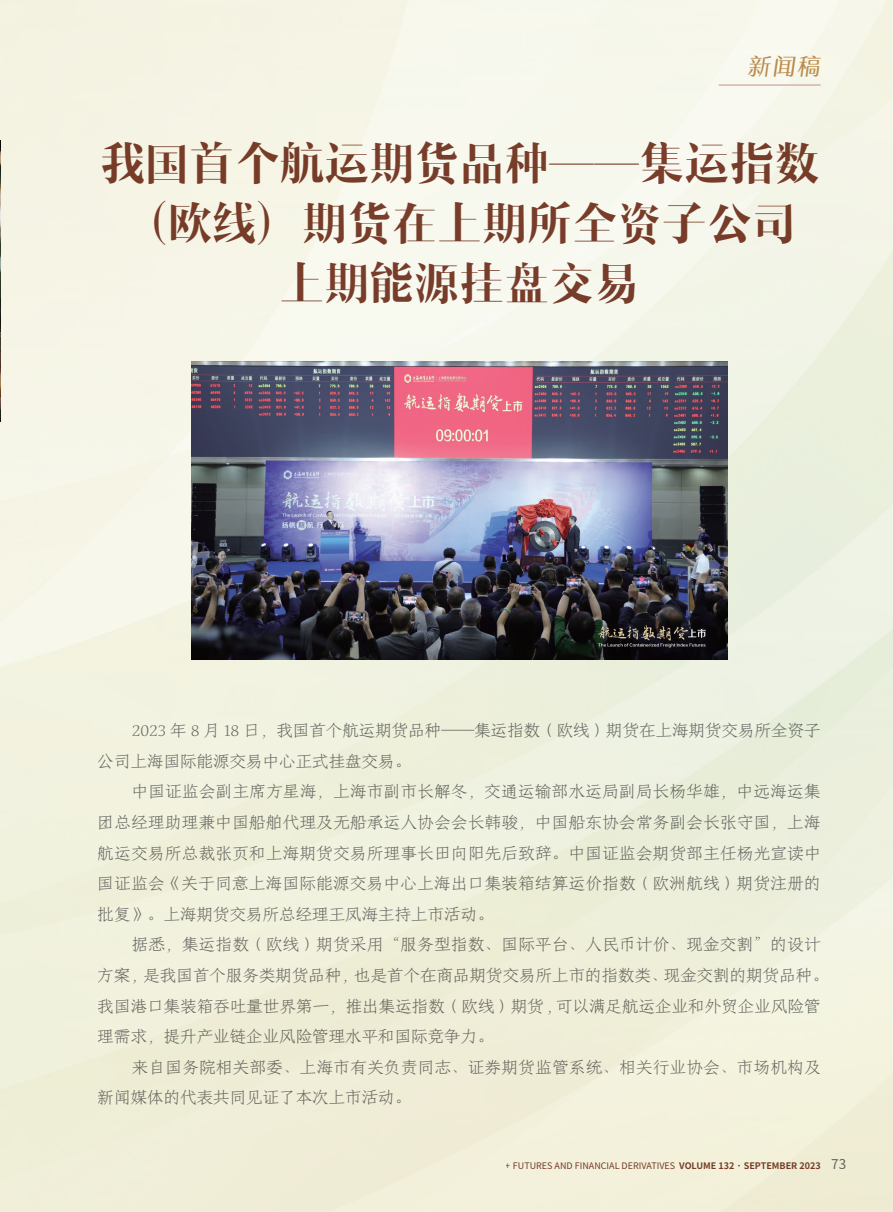
<style>
.page{position:relative;width:893px;height:1212px;background:#fff}
.page>*{position:absolute;margin:0;border:0;box-sizing:border-box;transform-origin:0 0}
.t1{font:45px/60px "RTWS Shang Ya G0 v 1";color:#7c3f2d;text-align:center}
.t2{font:22.5px "FZRUISY ZHUNJW GB1 0";color:#ba8b49}
.t3{font:16.5px/30.6px "FZQINGFSS CU GB1 0";color:#6c6d70}
.t4{font:16.5px/30.6px "FZQINGFSS CU GB1 0";letter-spacing:.02em;color:#6c6d70}
.t5{font:9px "Source Han Sans CN";color:#7c3f2d}
.s1{font-weight:700}
.s2{font-size:13.5px;color:#6c6d70}
</style>
<div class="page">
<img style="left:0;top:0;width:893px;height:1212px">
<hr style="left:719px;top:84px;width:102px;height:2px;background:#d3b5a8">
<img style="left:0;top:140px;width:1px;height:281px">
<img style="left:191px;top:361px;width:536px;height:298px">
<h2 class="t2" style="left:748px;top:54px;width:77px">新闻稿</h2>
<h1 class="t1" style="left:99px;top:136px;width:721px">我国首个航运期货品种——集运指数（欧线）期货在上期所全资子公司上期能源挂盘交易</h1>
<p class="t3" style="left:98px;top:716px;width:724px;text-indent:34px">2023 年 8 月 18 日，我国首个航运期货品种——集运指数（欧线）期货在上海期货交易所全资子公司上海国际能源交易中心正式挂盘交易。</p>
<p class="t3" style="left:98px;top:777px;width:725px;text-align:justify;text-indent:34px">中国证监会副主席方星海，上海市副市长解冬，交通运输部水运局副局长杨华雄，中远海运集团总经理助理兼中国船舶代理及无船承运人协会会长韩骏，中国船东协会常务副会长张守国，上海航运交易所总裁张页和上海期货交易所理事长田向阳先后致辞。中国证监会期货部主任杨光宣读中国证监会《关于同意上海国际能源交易中心上海出口集装箱结算运价指数（欧洲航线）期货注册的批复》。上海期货交易所总经理王凤海主持上市活动。</p>
<p class="t3" style="left:98px;top:930px;width:733px;text-indent:34px">据悉，集运指数（欧线）期货采用“服务型指数、国际平台、人民币计价、现金交割”的设计方案，是我国首个服务类期货品种，也是首个在商品期货交易所上市的指数类、现金交割的期货品种。我国港口集装箱吞吐量世界第一，推出集运指数（欧线）期货 , 可以满足航运企业和外贸企业风险管理需求，提升产业链企业风险管理水平和国际竞争力。</p>
<p class="t4" style="left:98px;top:1053px;width:725px;text-indent:34px">来自国务院相关部委、上海市有关负责同志、证券期货监管系统、相关行业协会、市场机构及新闻媒体的代表共同见证了本次上市活动。</p>
<p class="t5" style="left:506px;top:1160px;width:342px">+ FUTURES AND FINANCIAL DERIVATIVES <span class="s1">VOLUME 132 · SEPTEMBER 2023</span> <span class="s2">73</span></p>
</div>
